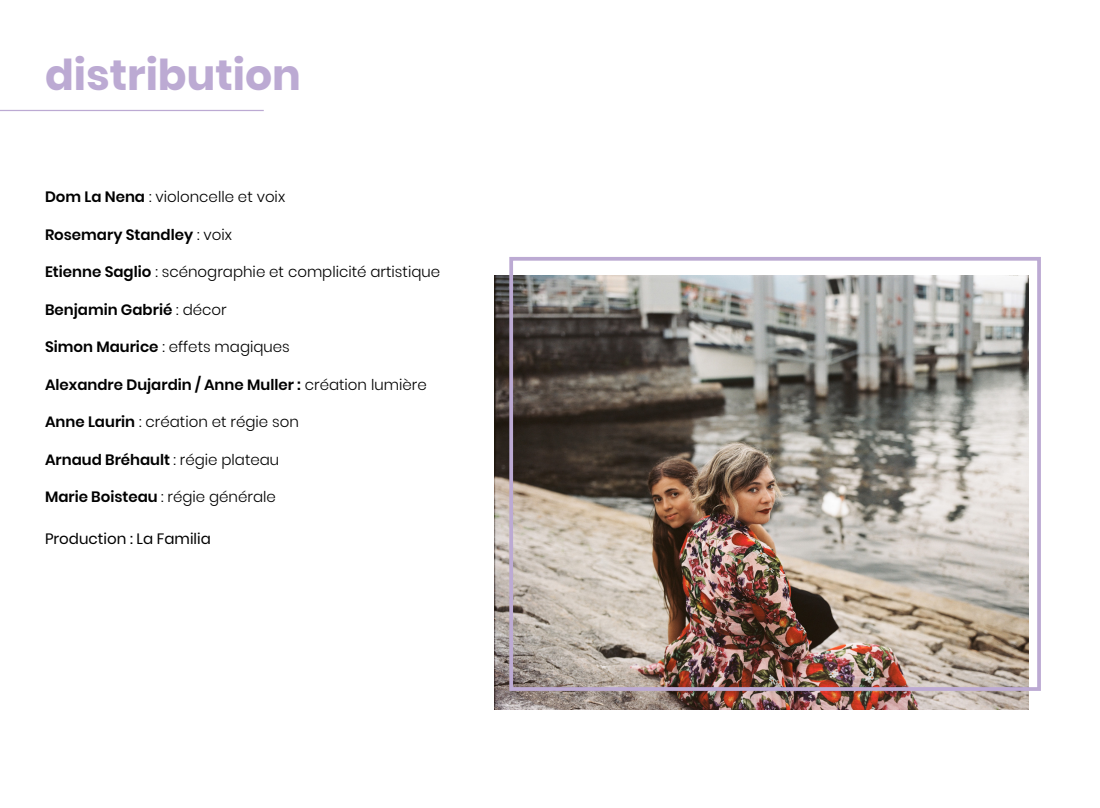
<style>
.page{position:relative;width:1100px;height:808px;background:#fff}
.page>*{position:absolute;margin:0;border:0;box-sizing:border-box;transform-origin:0 0}
.t1{font:700 42.5px "Poppins";color:#bcaad3}
.t2{font:300 15px "Poppins";color:#000}
.t3{font:600 15px "Poppins";color:#000}
.t4{font:15px "Poppins";color:#000}
.s1{font-weight:600}
.s2{font-weight:300}
</style>
<div class="page">
<img style="left:494px;top:276px;width:535px;height:434px">
<div style="left:509px;top:257px;width:532px;height:434px;border:4px solid #bcaad3"></div>
<hr style="left:0;top:110px;width:264px;height:1px;background:#bcaad3">
<h1 class="t1" style="left:45px;top:50px;width:258px">distribution</h1>
<p class="t2" style="left:45px;top:188px;width:242px"><span class="s1">Dom La Nena</span> : violoncelle et voix</p>
<p class="t3" style="left:45px;top:226px;width:189px">Rosemary Standley <span class="s2">: voix</span></p>
<p class="t2" style="left:45px;top:263px;width:397px"><span class="s1">Etienne Saglio</span> : scénographie et complicité artistique</p>
<p class="t3" style="left:45px;top:301px;width:183px">Benjamin Gabrié <span class="s2">: décor</span></p>
<p class="t2" style="left:45px;top:338px;width:246px"><span class="s1">Simon Maurice</span> : effets magiques</p>
<p class="t3" style="left:45px;top:376px;width:383px">Alexandre Dujardin / Anne Muller : <span class="s2">création lumière</span></p>
<p class="t2" style="left:45px;top:413px;width:255px"><span class="s1">Anne Laurin</span> : création et régie son</p>
<p class="t3" style="left:45px;top:451px;width:236px">Arnaud Bréhault <span class="s2">: régie plateau</span></p>
<p class="t2" style="left:45px;top:488px;width:232px"><span class="s1">Marie Boisteau</span> : régie générale</p>
<p class="t4" style="left:45px;top:530px;width:167px">Production : La Familia</p>
</div>
